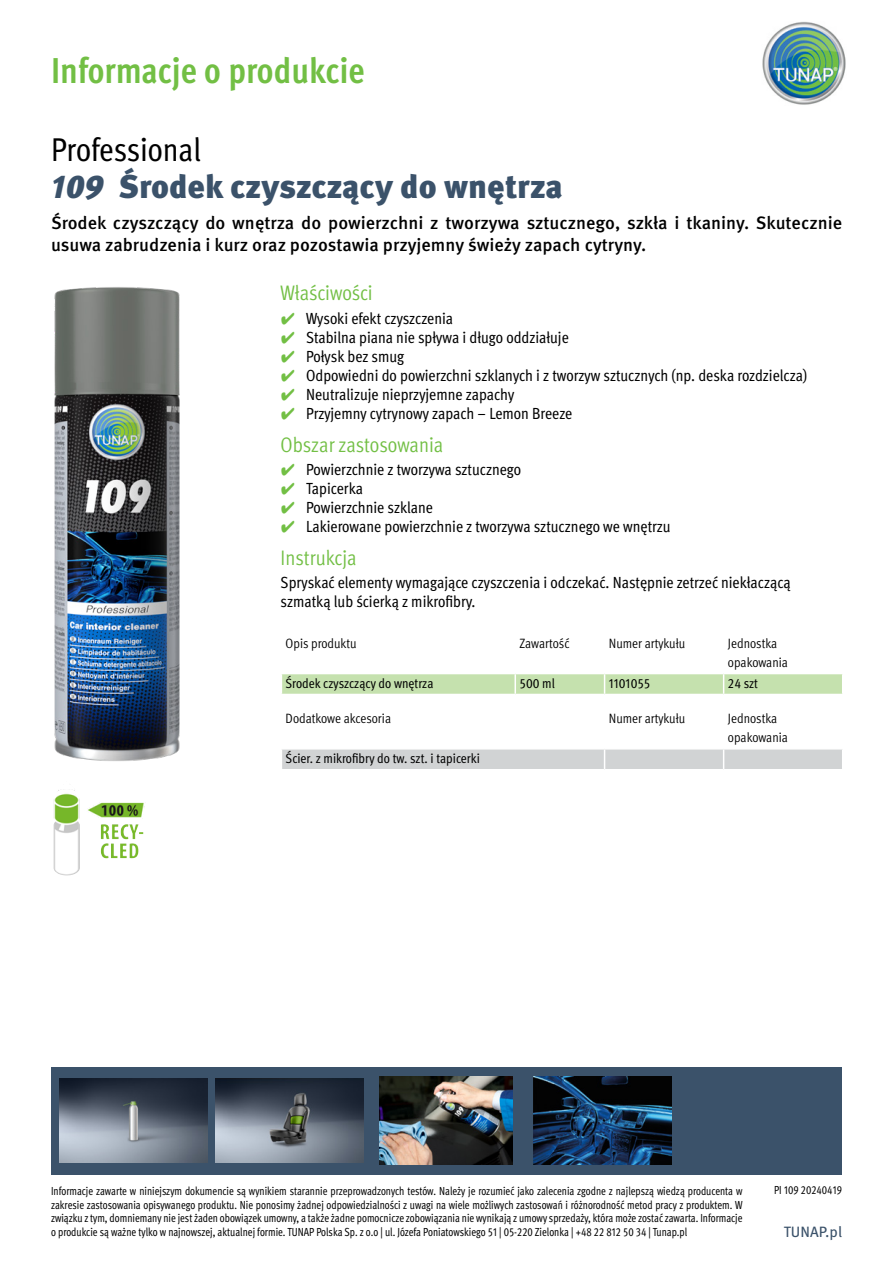
<style>
.page{position:relative;width:893px;height:1263px;background:#fff}
.page>*{position:absolute;margin:0;border:0;box-sizing:border-box;transform-origin:0 0}
.t1{font:700 condensed 36px "Meta Pro";letter-spacing:-.005em;color:#72bf44}
.t2{font:900 33px "Meta Pro";color:#3b526a}
.t3{font:condensed 33px "Meta Pro";letter-spacing:-.005em;color:#000}
.t4{font:condensed 21px "Meta Pro";letter-spacing:-.005em;color:#72bf44}
.t5{font:500 18px/21.6px "Meta Pro";color:#000}
.t6{font:condensed 16.2px/19px "Meta Pro";letter-spacing:-.005em;color:#000}
.t7{font:15px "Meta Pro";color:#3b526a}
.t8{font:condensed 13.5px/19.2px "Meta Pro";color:#000}
.t9{font:condensed 13.5px "Meta Pro";color:#000}
.t10{font:condensed 11.7px/13.5px "Meta Pro";color:#000;text-align:justify;scale:.92 1}
.s1{font-style:italic}
.s2{font-family:"Wuerth Global";font-stretch:normal;color:#72bf44}
</style>
<div class="page">
<img style="left:762px;top:21px;width:84px;height:84px">
<div style="left:51px;top:1068px;width:790px;height:107px;background:#3b526a"></div>
<img style="left:59px;top:1079px;width:148px;height:83px">
<img style="left:216px;top:1079px;width:148px;height:83px">
<img style="left:380px;top:1076px;width:133px;height:89px">
<img style="left:533px;top:1076px;width:139px;height:89px">
<img style="left:54px;top:287px;width:126px;height:474px">
<svg style="left:281px;top:674px;width:562px;height:20px;background:#c7e2b1"></svg>
<div style="left:282px;top:749px;width:560px;height:20px;background:#d1d3d4"></div>
<img style="left:55px;top:790px;width:23px;height:9px">
<h1 class="t1" style="left:51px;top:43px;width:315px">Informacje o produkcie</h1>
<h2 class="t3" style="left:51px;top:125px;width:151px">Professional</h2>
<h2 class="t2" style="left:51px;top:161px;width:513px"><span class="s1">109</span> Środek czyszczący do wnętrza</h2>
<h3 class="t5" style="left:51px;top:211px;width:793px">Środek czyszczący do wnętrza do powierzchni z tworzywa sztucznego, szkła i tkaniny. Skutecznie usuwa zabrudzenia i kurz oraz pozostawia przyjemny świeży zapach cytryny.</h3>
<h3 class="t4" style="left:281px;top:278px;width:94px">Właściwości</h3>
<h3 class="t6" style="left:281px;top:307px;width:174px"><span class="s2">✔</span> Wysoki efekt czyszczenia</h3>
<h3 class="t6" style="left:281px;top:326px;width:290px"><span class="s2">✔</span> Stabilna piana nie spływa i długo oddziałuje</h3>
<h3 class="t6" style="left:281px;top:345px;width:125px"><span class="s2">✔</span> Połysk bez smug</h3>
<h3 class="t6" style="left:281px;top:365px;width:528px"><span class="s2">✔</span> Odpowiedni do powierzchni szklanych i z tworzyw sztucznych (np. deska rozdzielcza)</h3>
<h3 class="t6" style="left:281px;top:384px;width:235px"><span class="s2">✔</span> Neutralizuje nieprzyjemne zapachy</h3>
<h3 class="t6" style="left:281px;top:403px;width:293px"><span class="s2">✔</span> Przyjemny cytrynowy zapach – Lemon Breeze</h3>
<h3 class="t4" style="left:281px;top:429px;width:164px">Obszar zastosowania</h3>
<h3 class="t6" style="left:281px;top:459px;width:242px"><span class="s2">✔</span> Powierzchnie z tworzywa sztucznego</h3>
<h3 class="t6" style="left:281px;top:478px;width:84px"><span class="s2">✔</span> Tapicerka</h3>
<h3 class="t6" style="left:281px;top:497px;width:154px"><span class="s2">✔</span> Powierzchnie szklane</h3>
<h3 class="t6" style="left:281px;top:516px;width:392px"><span class="s2">✔</span> Lakierowane powierzchnie z tworzywa sztucznego we wnętrzu</h3>
<h3 class="t4" style="left:281px;top:542px;width:77px">Instrukcja</h3>
<h3 class="t6" style="left:281px;top:572px;width:512px">Spryskać elementy wymagające czyszczenia i odczekać. Następnie zetrzeć niekłaczącą szmatką lub ścierką z mikrofibry.</h3>
<p class="t8" style="left:286px;top:633px;width:72px">Opis produktu</p>
<p class="t8" style="left:519px;top:633px;width:52px">Zawartość</p>
<p class="t8" style="left:609px;top:633px;width:78px">Numer artykułu</p>
<p class="t8" style="left:728px;top:633px;width:62px">Jednostka opakowania</p>
<p class="t9" style="left:286px;top:673px;width:149px">Środek czyszczący do wnętrza</p>
<p class="t9" style="left:519px;top:673px;width:37px">500 ml</p>
<p class="t9" style="left:609px;top:673px;width:43px">1101055</p>
<p class="t9" style="left:728px;top:673px;width:32px">24 szt</p>
<p class="t8" style="left:286px;top:708px;width:107px">Dodatkowe akcesoria</p>
<p class="t8" style="left:609px;top:708px;width:78px">Numer artykułu</p>
<p class="t8" style="left:728px;top:708px;width:62px">Jednostka opakowania</p>
<p class="t9" style="left:286px;top:748px;width:196px">Ścier. z mikrofibry do tw. szt. i tapicerki</p>
<p class="t10" style="left:51px;top:1184px;width:753px">Informacje zawarte w niniejszym dokumencie są wynikiem starannie przeprowadzonych testów. Należy je rozumieć jako zalecenia zgodne z najlepszą wiedzą producenta w zakresie zastosowania opisywanego produktu. Nie ponosimy żadnej odpowiedzialności z uwagi na wiele możliwych zastosowań i różnorodność metod pracy z produktem. W związku z tym, domniemany nie jest żaden obowiązek umowny, a także żadne pomocnicze zobowiązania nie wynikają z umowy sprzedaży, która może zostać zawarta. Informacje o produkcie są ważne tylko w najnowszej, aktualnej formie. TUNAP Polska Sp. z o.o | ul. Józefa Poniatowskiego 51 | 05-220 Zielonka | +48 22 812 50 34 | Tunap.pl</p>
<p class="t10" style="left:774px;top:1182px;width:75px">PI 109 20240419</p>
<p class="t7" style="left:784px;top:1220px;width:60px">TUNAP.pl</p>
</div>
